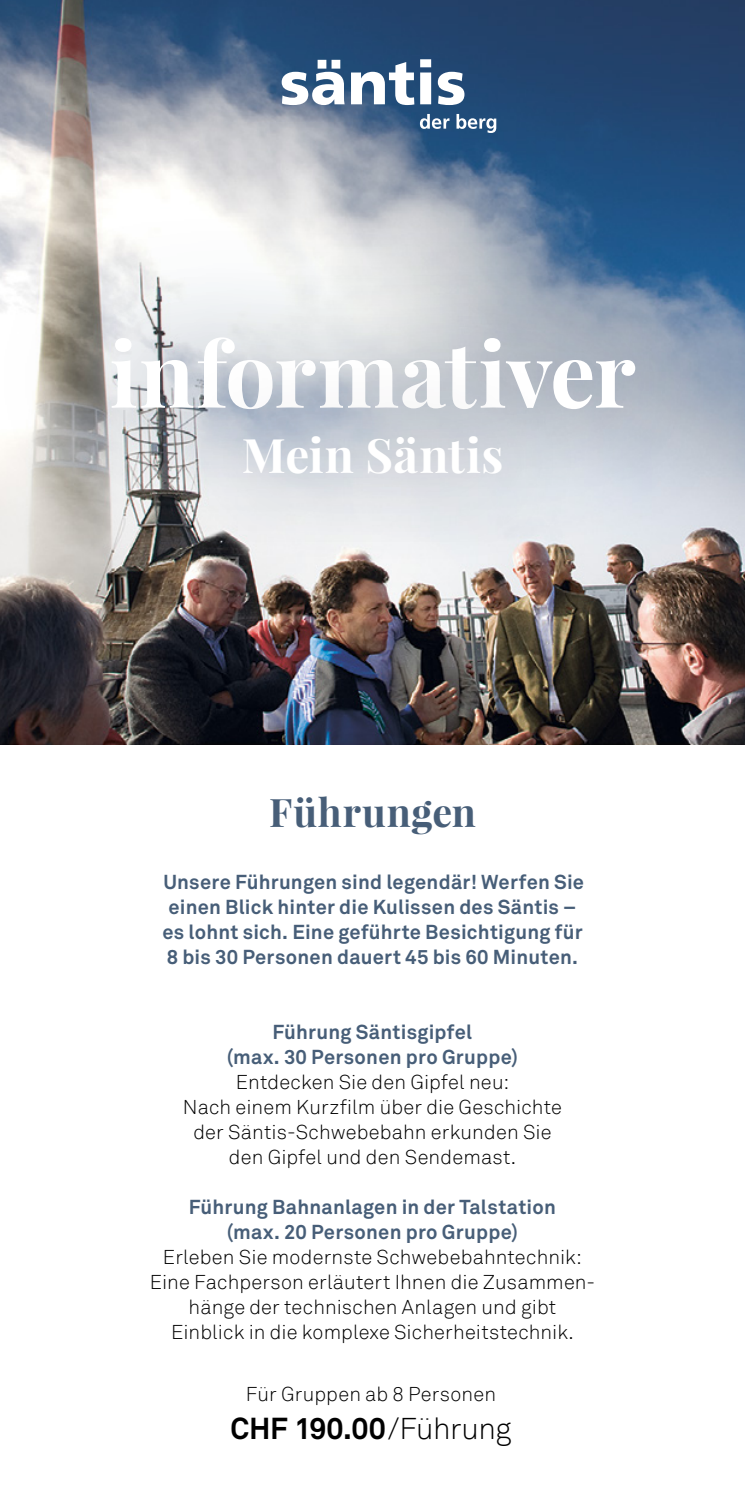
<style>
.page{position:relative;width:745px;height:1489px;background:#fff}
.page>*{position:absolute;margin:0;border:0;box-sizing:border-box;transform-origin:0 0}
.t1{font:700 90px "Playfair Display";color:#fff}
.t2{font:700 47.5px "Playfair Display";letter-spacing:.005em;color:#fff}
.t3{font:700 39.25px "Playfair Display";letter-spacing:.02em;color:#475e78}
.t4{font:700 30px "Akkurat Pro";letter-spacing:-.005em;color:#000}
.t5{font:300 20px/25px "Akkurat";letter-spacing:.01em;color:#000;text-align:center}
.t6{font:700 20px/25px "Akkurat Pro";letter-spacing:.015em;color:#475e78;text-align:center}
.s1{font-family:"Akkurat";font-weight:300}
</style>
<div class="page">
<img style="left:0;top:0;width:744px;height:744px">
<div style="left:0;top:196px;width:744px;height:366px;background:#134d70;opacity:.45"></div>
<div style="left:160px;top:350px;width:426px;height:216px;background:#2b2636;opacity:.55"></div>
<svg style="left:281px;top:60px;width:63px;height:45px"></svg>
<svg style="left:351px;top:62px;width:63px;height:43px"></svg>
<svg style="left:420px;top:59px;width:11px;height:45px"></svg>
<svg style="left:437px;top:72px;width:27px;height:33px"></svg>
<svg style="left:419px;top:114px;width:30px;height:15px"></svg>
<svg style="left:456px;top:114px;width:40px;height:19px"></svg>
<h1 class="t1" style="left:109px;top:317px;width:527px">informativer</h1>
<h2 class="t2" style="left:242px;top:425px;width:263px">Mein Säntis</h2>
<h3 class="t3" style="left:269px;top:787px;width:208px">Führungen</h3>
<p class="t6" style="left:162px;top:869px;width:423px">Unsere Führungen sind legendär! Werfen Sie einen Blick hinter die Kulissen des Säntis – es lohnt sich. Eine geführte Besichtigung für 8 bis 30 Personen dauert 45 bis 60 Minuten.</p>
<p class="t6" style="left:226px;top:1019px;width:293px">Führung Säntisgipfel<br>(max. 30 Personen pro Gruppe)</p>
<p class="t5" style="left:183px;top:1070px;width:380px">Entdecken Sie den Gipfel neu:<br>Nach einem Kurzfilm über die Geschichte der Säntis-Schwebebahn erkunden Sie den Gipfel und den Sendemast.</p>
<p class="t6" style="left:189px;top:1194px;width:368px">Führung Bahnanlagen in der Talstation (max. 20 Personen pro Gruppe)</p>
<p class="t5" style="left:150px;top:1245px;width:447px">Erleben Sie modernste Schwebebahntechnik:<br>Eine Fachperson erläutert Ihnen die Zusammen&shy;hänge der technischen Anlagen und gibt Einblick in die komplexe Sicherheitstechnik.</p>
<p class="t5" style="left:246px;top:1381px;width:251px">Für Gruppen ab 8 Personen</p>
<h3 class="t4" style="left:230px;top:1409px;width:282px">CHF 190.00<span class="s1">/Führung</span></h3>
</div>
